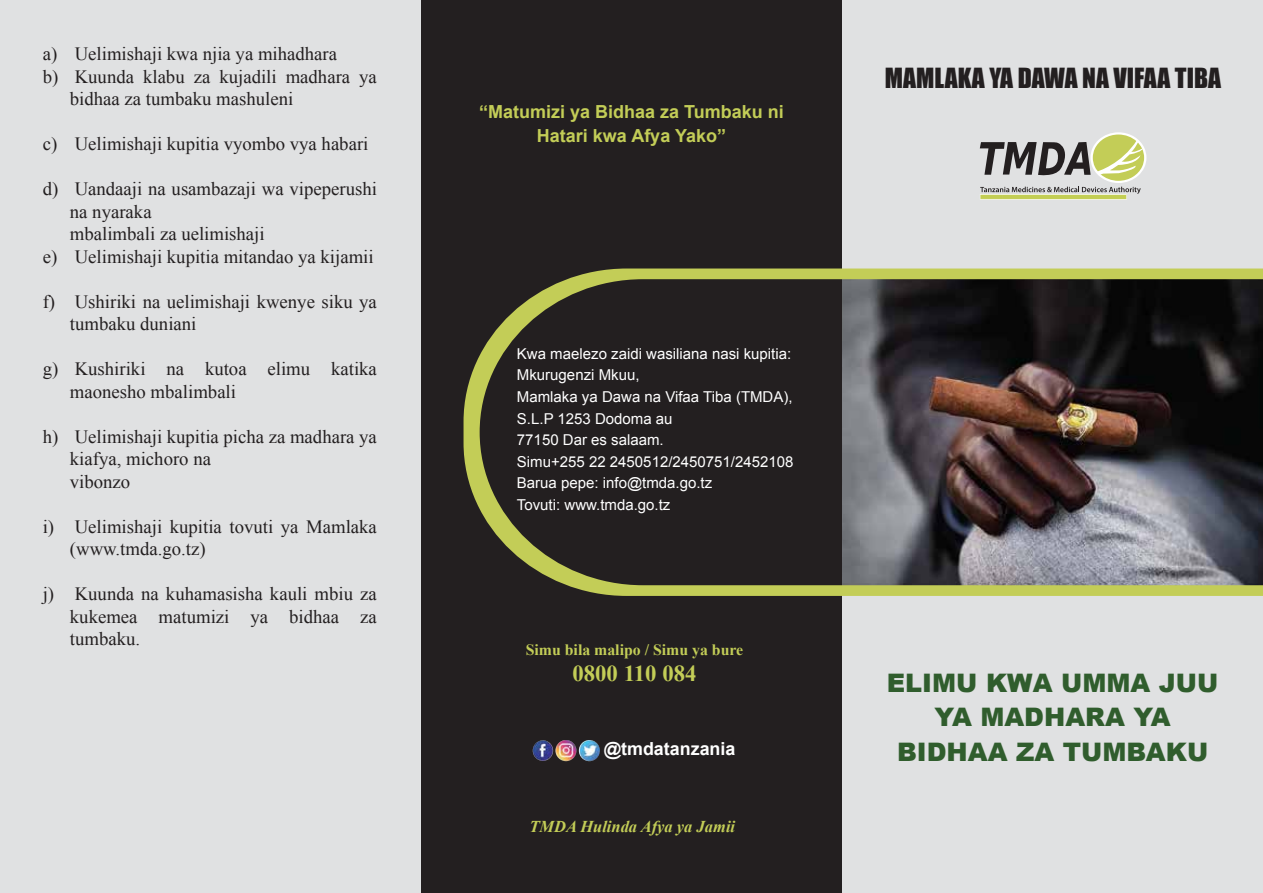
<style>
.page{position:relative;width:1263px;height:893px;background:#fff}
.page>*{position:absolute;margin:0;border:0;box-sizing:border-box;transform-origin:0 0}
.t1{font:900 25.5px/34.8px "Arial";color:#305d2d;text-align:center}
.t2{font:25.5px "Impact";color:#231f20}
.t3{font:700 22.8px "Times New Roman";color:#c3cd57}
.t4{font:18.75px/22.5px "Times New Roman";color:#231f20}
.t5{font:700 18px/24.6px "Arial";color:#c3cd57;text-align:center}
.t6{font:700 18px "Arial";color:#fff}
.t7{font:italic 700 16.5px "Times New Roman";color:#c3cd57}
.t8{font:700 15.75px "Times New Roman";color:#c3cd57}
.t9{font:15px/21.6px "Arial";color:#fff}
</style>
<div class="page">
<div style="left:833px;top:0;width:430px;height:893px;background:#e0e1e2"></div>
<div style="left:0;top:0;width:429px;height:893px;background:#e0e1e2"></div>
<div style="left:421px;top:0;width:421px;height:893px;background:#231f20"></div>
<svg style="left:980px;top:132px;width:166px;height:68px"></svg>
<img style="left:579px;top:740px;width:21px;height:21px;border-radius:11px">
<img style="left:555px;top:740px;width:21px;height:21px;border-radius:11px">
<img style="left:533px;top:740px;width:20px;height:21px;border-radius:10px">
<svg style="left:463px;top:268px;width:800px;height:328px;fill:#231f20"></svg>
<p class="t4" style="left:43px;top:42px;width:296px">a) Uelimishaji kwa njia ya mihadhara</p>
<p class="t4" style="left:43px;top:65px;width:336px">b) Kuunda klabu za kujadili madhara ya</p>
<p class="t4" style="left:70px;top:87px;width:225px">bidhaa za tumbaku mashuleni</p>
<p class="t4" style="left:43px;top:132px;width:327px">c) Uelimishaji kupitia vyombo vya habari</p>
<p class="t4" style="left:43px;top:177px;width:336px">d) Uandaaji na usambazaji wa vipeperushi</p>
<p class="t4" style="left:70px;top:200px;width:83px">na nyaraka</p>
<p class="t4" style="left:70px;top:222px;width:196px">mbalimbali za uelimishaji</p>
<p class="t4" style="left:43px;top:245px;width:332px">e) Uelimishaji kupitia mitandao ya kijamii</p>
<p class="t4" style="left:70px;top:290px;width:308px;text-indent:-27px">f) Ushiriki na uelimishaji kwenye siku ya tumbaku duniani</p>
<p class="t4" style="left:70px;top:357px;width:308px;text-indent:-27px">g) Kushiriki na kutoa elimu katika maonesho mbalimbali</p>
<p class="t4" style="left:70px;top:425px;width:308px;text-indent:-27px">h) Uelimishaji kupitia picha za madhara ya kiafya, michoro na<br>vibonzo</p>
<p class="t4" style="left:70px;top:515px;width:308px;text-indent:-27px">i) Uelimishaji kupitia tovuti ya Mamlaka (www.tmda.go.tz)</p>
<p class="t4" style="left:70px;top:582px;width:309px;text-align:justify;text-indent:-27px">j) Kuunda na kuhamasisha kauli mbiu za kukemea matumizi ya bidhaa za tumbaku.</p>
<p class="t5" style="left:479px;top:100px;width:306px">“Matumizi ya Bidhaa za Tumbaku ni<br>Hatari kwa Afya Yako”</p>
<p class="t9" style="left:517px;top:343px;width:278px">Kwa maelezo zaidi wasiliana nasi kupitia:<br>Mkurugenzi Mkuu,<br>Mamlaka ya Dawa na Vifaa Tiba (TMDA),<br>S.L.P 1253 Dodoma au<br>77150 Dar es salaam.<br>Simu+255 22 2450512/2450751/2452108<br>Barua pepe: info@tmda.go.tz<br>Tovuti: www.tmda.go.tz</p>
<h1 class="t2" style="left:885px;top:58px;width:338px">MAMLAKA YA DAWA NA VIFAA TIBA</h1>
<p class="t8" style="left:526px;top:639px;width:219px">Simu bila malipo / Simu ya bure</p>
<p class="t3" style="left:572px;top:658px;width:126px">0800 110 084</p>
<h1 class="t1" style="left:887px;top:664px;width:333px">ELIMU KWA UMMA JUU<br>YA MADHARA YA<br>BIDHAA ZA TUMBAKU</h1>
<p class="t6" style="left:604px;top:737px;width:133px">@tmdatanzania</p>
<p class="t7" style="left:529px;top:815px;width:207px">TMDA Hulinda Afya ya Jamii</p>
</div>
